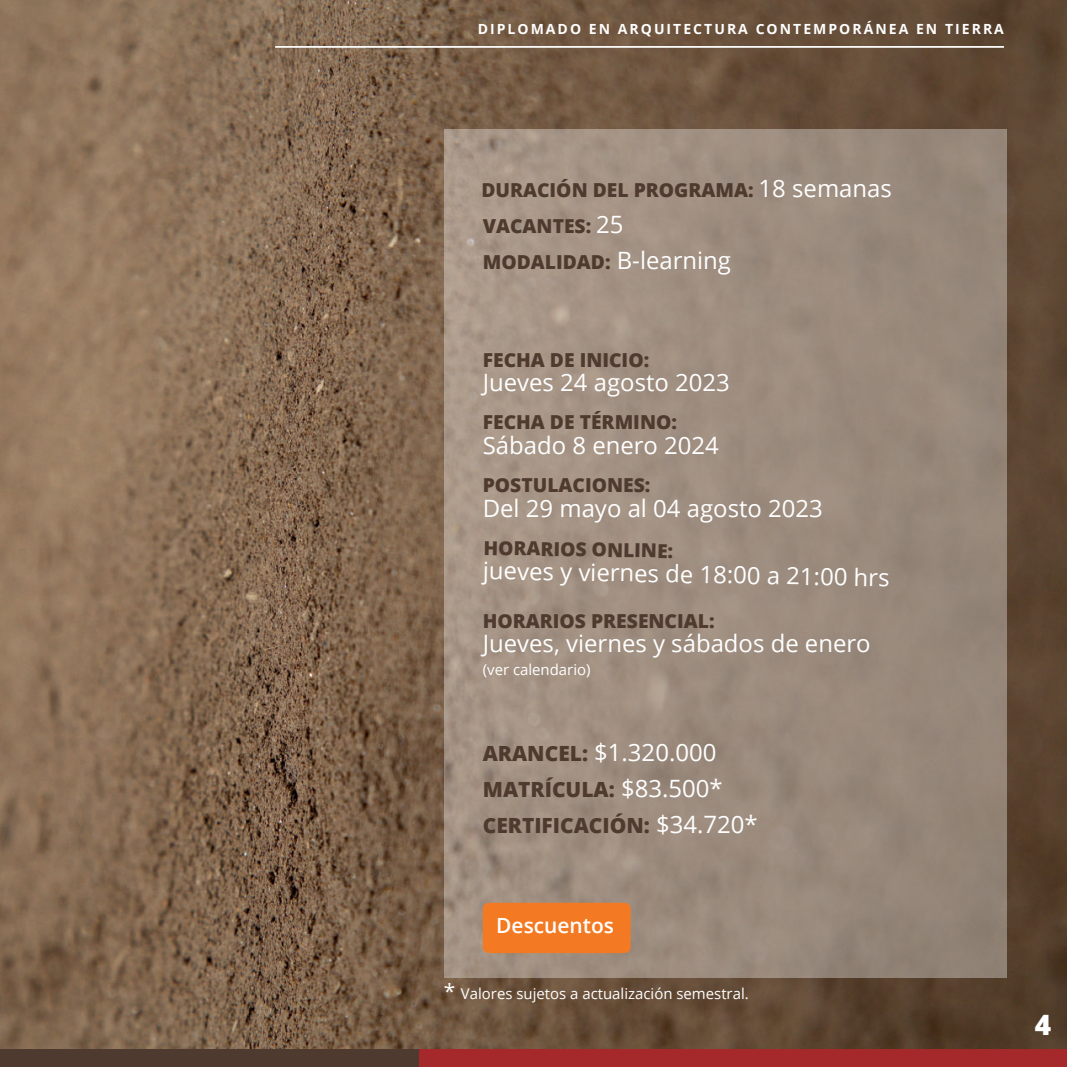
<style>
.page{position:relative;width:1067px;height:1067px;background:#fff}
.page>*{position:absolute;margin:0;border:0;box-sizing:border-box;transform-origin:0 0}
.t1{font:800 28px "Open Sans";color:#a5292a}
.t2{font:23.97px "Open Sans";color:#fff}
.t3{font:800 21px/35.9px "Open Sans";color:#4e3a2f}
.t4{font:600 21px "Open Sans";color:#fff}
.t5{font:800 19.25px/35.9px "Open Sans";color:#4e3a2f}
.t6{font:14.88px "Open Sans";color:#fff}
.t7{font:700 14px "Open Sans";letter-spacing:.145em;color:#fff}
.s1{font-weight:400;font-size:23.97px;color:#fff}
.s2{font-weight:800;font-size:21px;color:#4e3a2f}
.s3{font-size:21px}
.s4{color:#fff}
</style>
<div class="page">
<img style="left:0;top:0;width:1067px;height:1049px">
<hr style="left:275px;top:46px;width:729px;height:2px;background:#fff">
<div style="left:444px;top:129px;width:562px;height:848px;background:linear-gradient(to right,#a89787,#938477)"></div>
<div style="left:418px;top:1049px;width:649px;height:18px;background:#a5292a"></div>
<div style="left:0;top:1049px;width:418px;height:18px;background:#4e3a2f"></div>
<div style="left:483px;top:902px;width:147px;height:51px;background:#f37a23"></div>
<p class="t7" style="left:478px;top:19px;width:528px">DIPLOMADO EN ARQUITECTURA CONTEMPORÁNEA EN TIERRA</p>
<p class="t5" style="left:481px;top:171px;width:412px">DURACIÓN DEL PROGRAMA: <span class="s1">18 semanas<br></span>VACANTES: <span class="s1">25<br></span>MODALIDAD: <span class="s1">B-learning</span></p>
<p class="t5" style="left:483px;top:341px;width:168px">FECHA DE INICIO:</p>
<p class="t2" style="left:483px;top:366px;width:249px">Jueves 24 agosto 2023</p>
<p class="t5" style="left:483px;top:403px;width:196px">FECHA DE TÉRMINO:</p>
<p class="t2" style="left:483px;top:429px;width:238px">Sábado 8 enero 2024</p>
<p class="t5" style="left:483px;top:466px;width:169px">POSTULACIONES:</p>
<p class="t2" style="left:483px;top:491px;width:341px">Del 29 mayo al 04 agosto 2023</p>
<p class="t5" style="left:484px;top:528px;width:191px;rotate:1deg">HORARIOS ONLINE:</p>
<p class="t2" style="left:483px;top:554px;width:408px;rotate:1deg">jueves y viernes de 18:00 a 21:00 hrs</p>
<p class="t5" style="left:483px;top:602px;width:233px">HORARIOS PRESENCIAL:</p>
<p class="t2" style="left:483px;top:627px;width:389px">Jueves, viernes y sábados de enero</p>
<p class="t6" style="left:483px;top:659px;width:109px">(ver calendario)</p>
<p class="t2" style="left:483px;top:736px;width:235px"><span class="s2">ARANCEL:</span> $1.320.000</p>
<p class="t3" style="left:483px;top:770px;width:276px">MATRÍCULA: <span class="s1">$83.500*<br></span>CERTIFICACIÓN: <span class="s1">$34.720*</span></p>
<p class="t4" style="left:496px;top:911px;width:119px">Descuentos</p>
<p class="t6" style="left:444px;top:983px;width:306px"><span class="s3">*</span> Valores sujetos a actualización semestral.</p>
<h1 class="t1" style="left:1014px;top:1003px;width:38px">4<span class="s4">4</span></h1>
</div>
